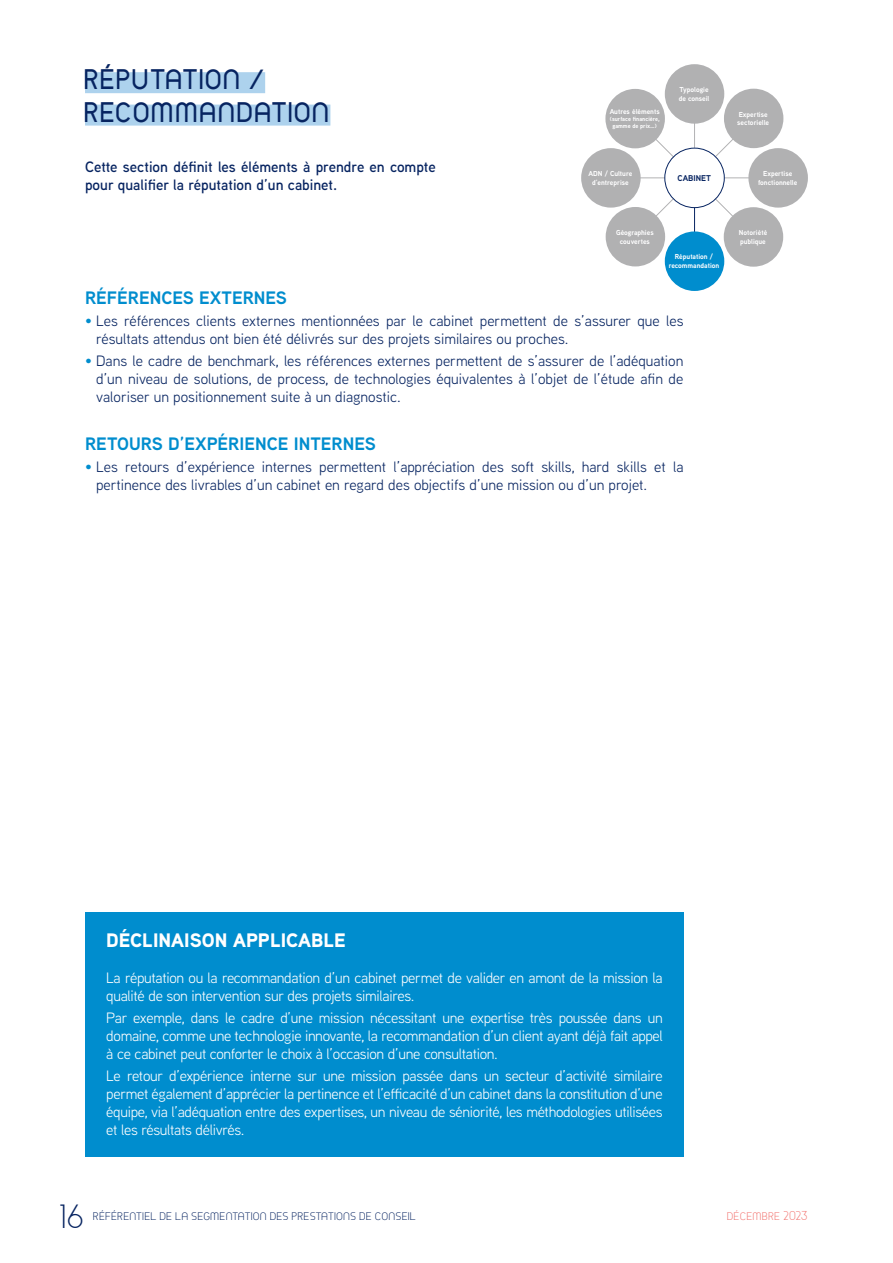
<style>
.page{position:relative;width:893px;height:1263px;background:#fff}
.page>*{position:absolute;margin:0;border:0;box-sizing:border-box;transform-origin:0 0}
.t1{font:27.3px "Time Burner";color:#072461}
.t2{font:700 27px/32.4px "Time Burner";letter-spacing:.05em;color:#072461}
.t3{font:900 19.5px "Aaux Next";color:#fff}
.t4{font:700 18px "Aaux Next";color:#008dce}
.t5{font:15px/18px "Aaux Next";letter-spacing:-.02em;color:#fff;text-align:justify}
.t6{font:15px/18px "Aaux Next";color:#072461}
.t7{font:600 15px/18px "Aaux Next";color:#072461}
.t8{font:10.5px "Time Burner";letter-spacing:.05em;color:#072461}
.t9{font:10.5px "Time Burner";letter-spacing:.05em;color:#f2706c}
.t10{font:700 8.4px "Aaux Next";color:#072461}
.t11{font:700 7.2px/8.7px "Aaux Next";color:#fff;text-align:center}
.t12{font:700 6px/7.2px "Aaux Next";color:#fff;text-align:center}
.s1{color:#008dce}
</style>
<div class="page">
<div style="left:85px;top:72px;width:180px;height:21px;background:#add2ed"></div>
<div style="left:85px;top:105px;width:245px;height:21px;background:#add2ed"></div>
<hr style="left:725px;top:178px;width:31px;height:1px;background:#636366">
<div style="left:748px;top:148px;width:60px;height:60px;background:#b1b1b2;border-radius:50%"></div>
<svg style="left:715px;top:198px;width:19px;height:23px"></svg>
<div style="left:724px;top:207px;width:59px;height:60px;background:#b1b1b2;border-radius:50%"></div>
<hr style="left:632px;top:178px;width:33px;height:1px;background:#636366">
<div style="left:581px;top:148px;width:60px;height:60px;background:#b1b1b2;border-radius:50%"></div>
<svg style="left:649px;top:132px;width:25px;height:26px"></svg>
<div style="left:605px;top:89px;width:60px;height:59px;background:#b1b1b2;border-radius:50%"></div>
<hr style="left:694px;top:116px;width:1px;height:32px;background:#636366">
<div style="left:665px;top:64px;width:59px;height:60px;background:#b1b1b2;border-radius:50%"></div>
<svg style="left:715px;top:134px;width:23px;height:23px"></svg>
<div style="left:724px;top:89px;width:59px;height:59px;background:#b1b1b2;border-radius:50%"></div>
<hr style="left:694px;top:207px;width:1px;height:33px;background:#072461">
<div style="left:665px;top:231px;width:59px;height:60px;background:#008dce;border-radius:50%"></div>
<svg style="left:649px;top:198px;width:25px;height:25px"></svg>
<div style="left:606px;top:207px;width:59px;height:59px;background:#b1b1b2;border-radius:50%"></div>
<div style="left:665px;top:148px;width:59px;height:60px;background:#fff;border-radius:50%"></div>
<div style="left:664px;top:148px;width:61px;height:60px;border:1px solid #072461;border-radius:50%"></div>
<div style="left:85px;top:912px;width:599px;height:245px;background:#008dce"></div>
<h2 class="t2" style="left:85px;top:62px;width:247px">RÉPUTATION /<br>RECOMMANDATION</h2>
<p class="t7" style="left:85px;top:158px;width:352px">Cette section définit les éléments à prendre en compte pour qualifier la réputation d’un cabinet.</p>
<p class="t11" style="left:610px;top:107px;width:52px">Autres éléments</p>
<p class="t12" style="left:610px;top:115px;width:52px">(surface financière, gamme de prix…)</p>
<p class="t11" style="left:588px;top:169px;width:45px">ADN / Culture d’entreprise</p>
<p class="t11" style="left:679px;top:85px;width:32px;text-align:left">Typologie de conseil</p>
<p class="t10" style="left:677px;top:172px;width:35px">CABINET</p>
<p class="t11" style="left:616px;top:228px;width:39px">Géographies couvertes</p>
<p class="t11" style="left:669px;top:252px;width:52px">Réputation / recommandation</p>
<p class="t4" style="left:85px;top:285px;width:203px">RÉFÉRENCES EXTERNES</p>
<p class="t6" style="left:96px;top:311px;width:589px;text-indent:-11px"><span class="s1">•</span> Les références clients externes mentionnées par le cabinet permettent de s’assurer que les résultats attendus ont bien été délivrés sur des projets similaires ou proches.</p>
<p class="t6" style="left:96px;top:351px;width:589px;text-align:justify;text-indent:-11px"><span class="s1">•</span> Dans le cadre de benchmark, les références externes permettent de s’assurer de l’adéquation d’un niveau de solutions, de process, de technologies équivalentes à l’objet de l’étude afin de valoriser un positionnement suite à un diagnostic.</p>
<p class="t4" style="left:85px;top:431px;width:292px">RETOURS D’EXPÉRIENCE INTERNES</p>
<p class="t6" style="left:96px;top:458px;width:589px;text-indent:-11px"><span class="s1">•</span> Les retours d’expérience internes permettent l’appréciation des soft skills, hard skills et la pertinence des livrables d’un cabinet en regard des objectifs d’une mission ou d’un projet.</p>
<p class="t11" style="left:737px;top:110px;width:33px;text-align:left">Expertise sectorielle</p>
<p class="t11" style="left:758px;top:169px;width:41px">Expertise fonctionnelle</p>
<p class="t11" style="left:739px;top:228px;width:30px;text-align:left">Notoriété publique</p>
<h3 class="t3" style="left:106px;top:926px;width:241px">DÉCLINAISON APPLICABLE</h3>
<p class="t5" style="left:106px;top:968px;width:558px">La réputation ou la recommandation d’un cabinet permet de valider en amont de la mission la qualité de son intervention sur des projets similaires.</p>
<p class="t5" style="left:106px;top:1008px;width:558px">Par exemple, dans le cadre d’une mission nécessitant une expertise très poussée dans un domaine, comme une technologie innovante, la recommandation d’un client ayant déjà fait appel à ce cabinet peut conforter le choix à l’occasion d’une consultation.</p>
<p class="t5" style="left:106px;top:1067px;width:558px">Le retour d’expérience interne sur une mission passée dans un secteur d’activité similaire permet également d’apprécier la pertinence et l’efficacité d’un cabinet dans la constitution d’une équipe, via l’adéquation entre des expertises, un niveau de séniorité, les méthodologies utilisées et les résultats délivrés.</p>
<h1 class="t1" style="left:60px;top:1197px;width:26px">16</h1>
<p class="t8" style="left:94px;top:1208px;width:324px">RÉFÉRENTIEL DE LA SEGMENTATION DES PRESTATIONS DE CONSEIL</p>
<p class="t9" style="left:727px;top:1208px;width:82px">DÉCEMBRE 2023</p>
</div>
